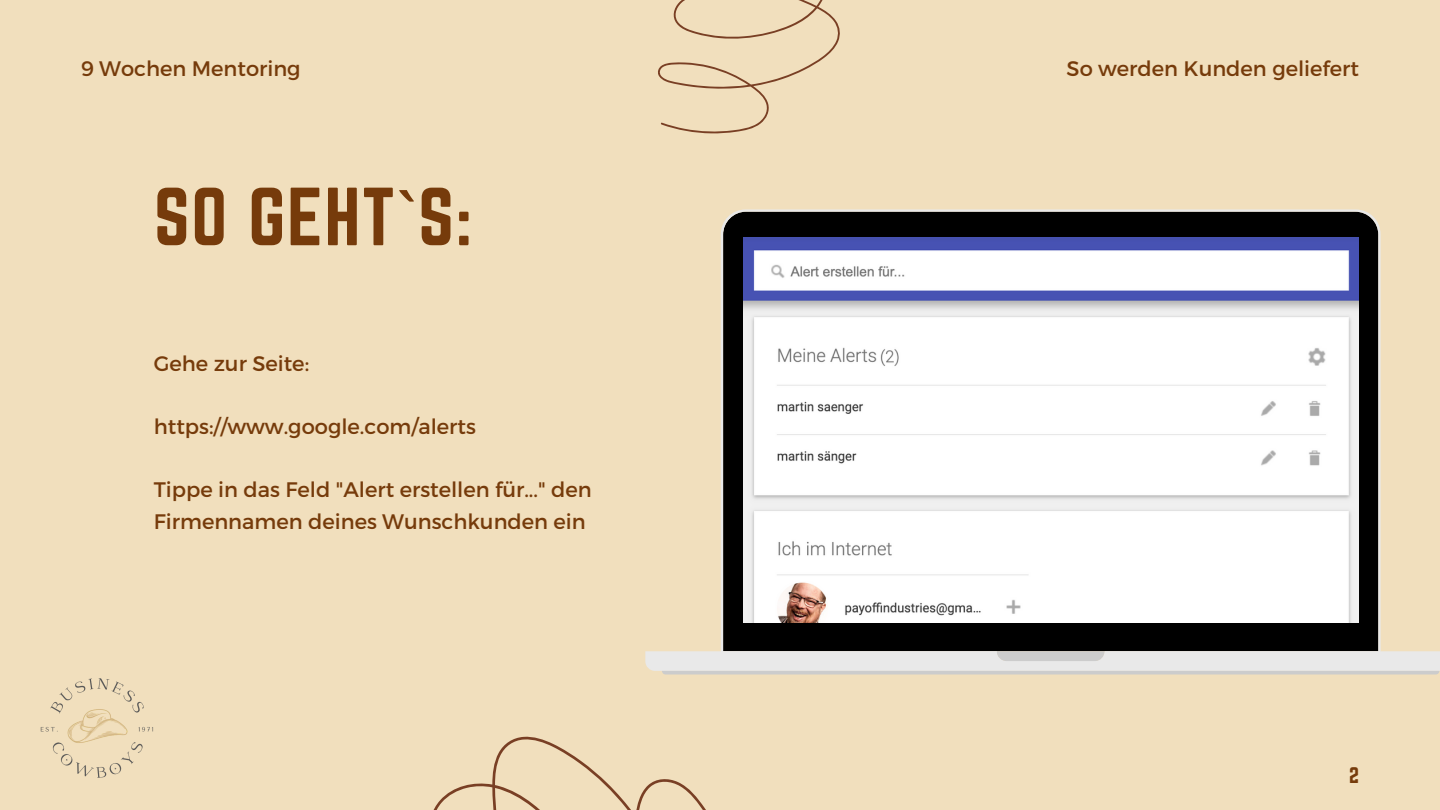
<style>
.page{position:relative;width:1440px;height:810px;background:#f1dfbd}
.page>*{position:absolute;margin:0;border:0;box-sizing:border-box;transform-origin:0 0}
.t1{font:72px "Norwester";letter-spacing:.02em;color:#763b0b}
.t2{font:21px/31.5px "Montserrat";color:#763b0b}
.t3{font:19.8px "Norwester";color:#763b0b}
.s1{font-family:"Noto Sans"}
</style>
<div class="page">
<svg style="left:645px;top:209px;width:795px;height:462px"></svg>
<svg style="left:997px;top:651px;width:107px;height:10px"></svg>
<svg style="left:662px;top:671px;width:777px;height:4px;background:#d0cec9"></svg>
<img style="left:743px;top:238px;width:615px;height:385px">
<svg style="left:658px;top:0;width:182px;height:134px"></svg>
<svg style="left:433px;top:736px;width:273px;height:74px"></svg>
<img style="left:40px;top:678px;width:114px;height:100px">
<p class="t2" style="left:81px;top:52px;width:221px">9 Wochen Mentoring</p>
<p class="t2" style="left:1067px;top:52px;width:294px">So werden Kunden geliefert</p>
<p class="t1" style="left:154px;top:173px;width:320px">SO GEHT<span class="s1">`</span>S:</p>
<p class="t2" style="left:154px;top:347px;width:157px">Gehe zur Seite:</p>
<p class="t2" style="left:154px;top:410px;width:324px">https://www.google.com/alerts</p>
<p class="t2" style="left:154px;top:473px;width:439px">Tippe in das Feld "Alert erstellen für..." den<br>Firmennamen deines Wunschkunden ein</p>
<p class="t3" style="left:1349px;top:764px;width:11px">2</p>
</div>
